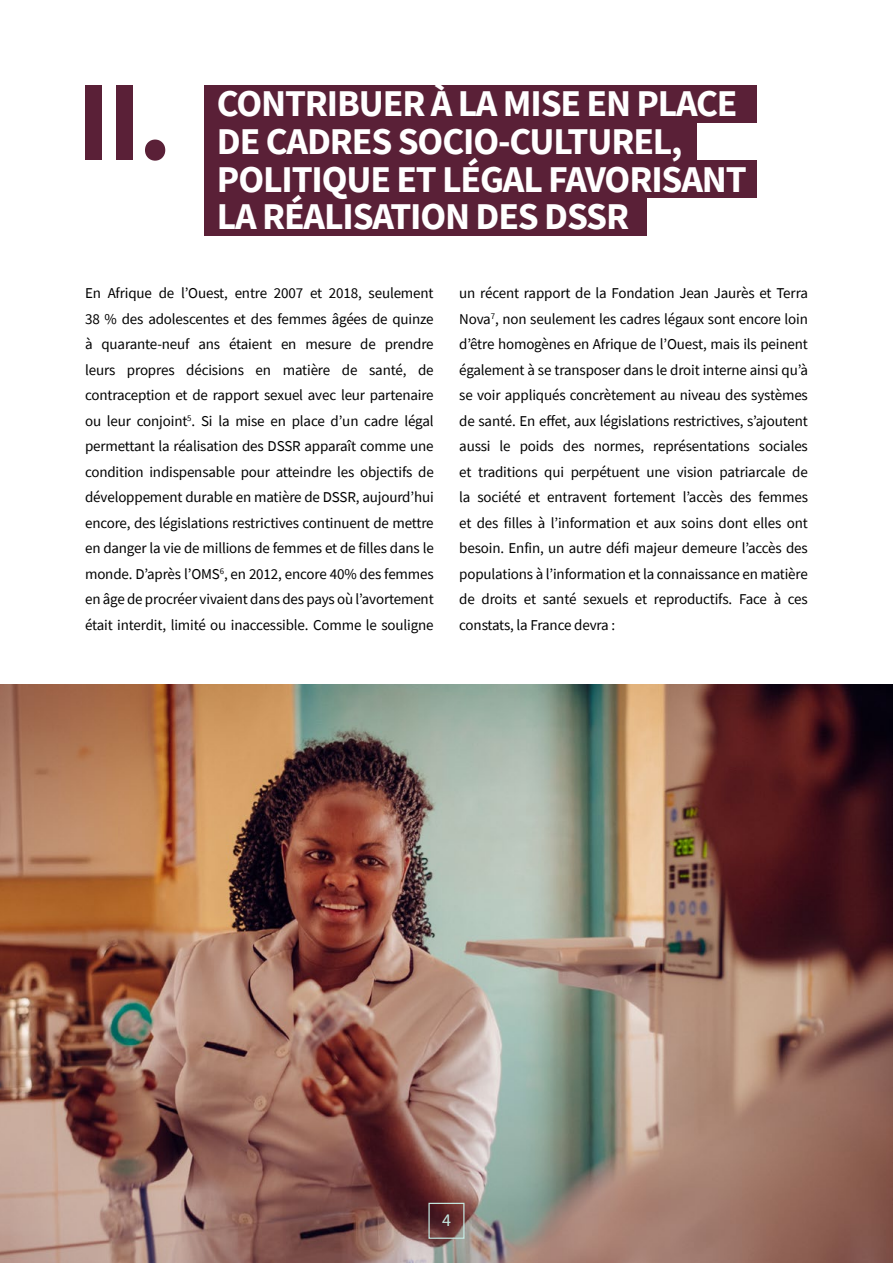
<style>
.page{position:relative;width:893px;height:1263px;background:#fff}
.page>*{position:absolute;margin:0;border:0;box-sizing:border-box;transform-origin:0 0}
.t1{font:700 114px "Source Sans Pro";color:#5a2037}
.t2{font:700 37.8px/37.8px "Source Sans Pro";letter-spacing:-.03em;color:#fff}
.t3{font:18px "Source Sans Pro";color:#c5eae3}
.t4{font:15px/25.5px "Source Sans Pro";letter-spacing:-.01em;color:#000;text-align:justify}
</style>
<div class="page">
<img style="left:0;top:685px;width:893px;height:578px">
<div style="left:204px;top:123px;width:492px;height:37px;background:#5a2037"></div>
<div style="left:204px;top:85px;width:553px;height:38px;background:#5a2037"></div>
<div style="left:204px;top:160px;width:553px;height:38px;background:#5a2037"></div>
<div style="left:204px;top:198px;width:442px;height:38px;background:#5a2037"></div>
<div style="left:428px;top:1203px;width:36px;height:36px;border:1px solid #c5eae3"></div>
<p class="t1" style="left:76px;top:44px;width:97px">II.</p>
<p class="t2" style="left:217px;top:84px;width:531px">CONTRIBUER À LA MISE EN PLACE<br>DE CADRES SOCIO-CULTUREL,<br>POLITIQUE ET LÉGAL FAVORISANT<br>LA RÉALISATION DES DSSR</p>
<p class="t4" style="left:85px;top:280px;width:350px">En Afrique de l’Ouest, entre 2007 et 2018, seulement 38 % des adolescentes et des femmes âgées de quinze à quarante-neuf ans étaient en mesure de prendre leurs propres décisions en matière de santé, de contraception et de rapport sexuel avec leur partenaire ou leur conjoint<sup>5</sup>. Si la mise en place d’un cadre légal permettant la réalisation des DSSR apparaît comme une condition indispensable pour atteindre les objectifs de développement durable en matière de DSSR, aujourd’hui encore, des législations restrictives continuent de mettre en danger la vie de millions de femmes et de filles dans le monde. D’après l’OMS<sup>6</sup>, en 2012, encore 40% des femmes en âge de procréer vivaient dans des pays où l’avortement était interdit, limité ou inaccessible. Comme le souligne</p>
<p class="t4" style="left:459px;top:280px;width:350px">un récent rapport de la Fondation Jean Jaurès et Terra Nova<sup>7</sup>, non seulement les cadres légaux sont encore loin d’être homogènes en Afrique de l’Ouest, mais ils peinent également à se transposer dans le droit interne ainsi qu’à se voir appliqués concrètement au niveau des systèmes de santé. En effet, aux législations restrictives, s’ajoutent aussi le poids des normes, représentations sociales et traditions qui perpétuent une vision patriarcale de la société et entravent fortement l’accès des femmes et des filles à l’information et aux soins dont elles ont besoin. Enfin, un autre défi majeur demeure l’accès des populations à l’information et la connaissance en matière de droits et santé sexuels et reproductifs. Face à ces constats, la France devra :</p>
<p class="t3" style="left:442px;top:1209px;width:10px">4</p>
</div>
